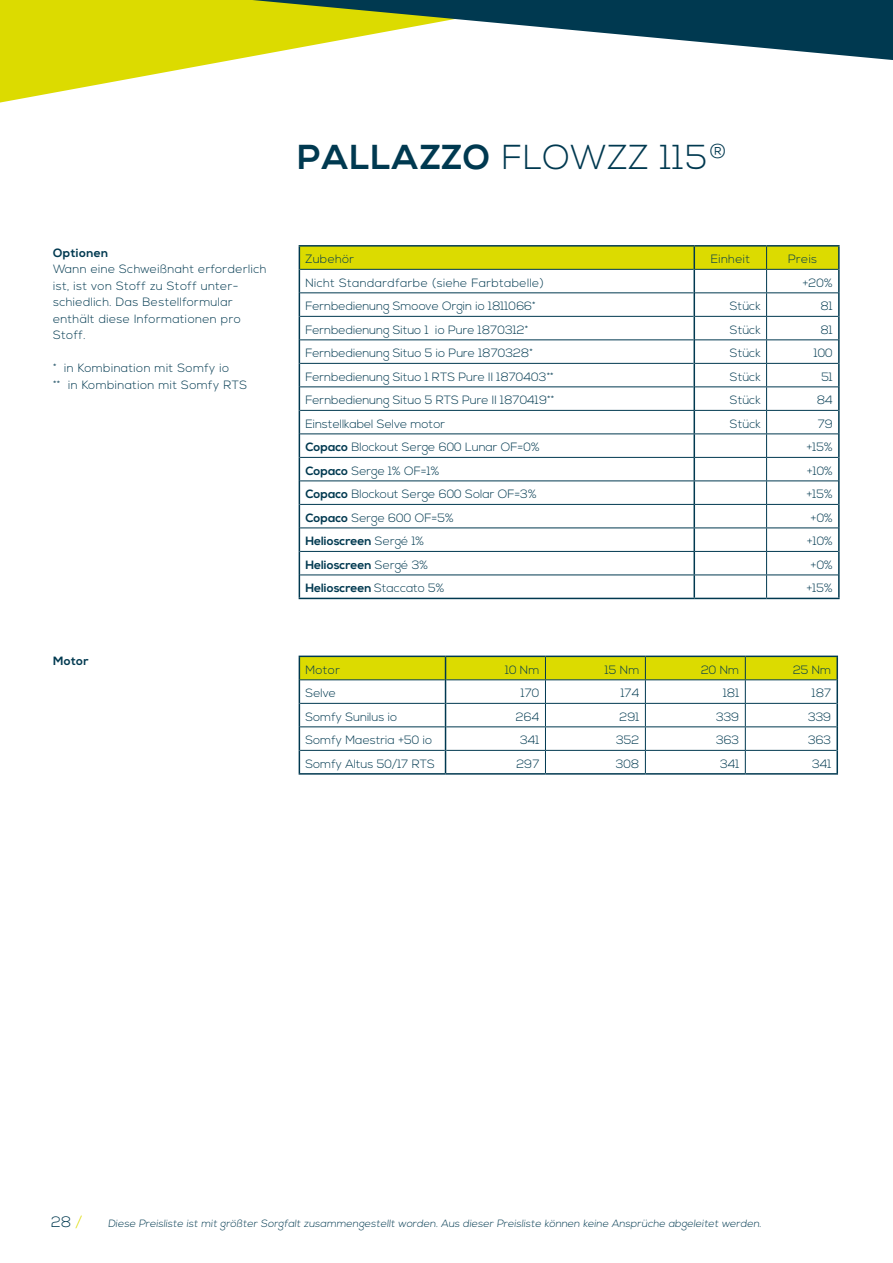
<style>
.page{position:relative;width:893px;height:1263px;background:#fff}
.page>*{position:absolute;margin:0;border:0;box-sizing:border-box;transform-origin:0 0}
.t1{font:300 34.5px "Nexa";letter-spacing:.03em;color:#003950}
.t2{font:300 15px "Nexa";color:#003950}
.t3{font:300 12px "Nexa";color:#003950}
.t4{font:300 12px/16.5px "Nexa";letter-spacing:.03em;color:#003950}
.t5{font:700 12px "Nexa";color:#003950}
.t6{font:700 12px "Nexa";letter-spacing:.03em;color:#003950}
.t7{font:300 10.5px "Nexa";color:#003950}
.s1{font-weight:700}
.s2{font-weight:300}
.s3{color:#dcdb00}
</style>
<div class="page">
<svg style="left:0;top:0;width:893px;height:103px"></svg>
<hr style="left:299px;top:245px;width:395px;height:2px;background:#003950">
<hr style="left:694px;top:245px;width:73px;height:2px;background:#003950">
<hr style="left:767px;top:245px;width:73px;height:2px;background:#003950">
<svg style="left:299px;top:246px;width:540px;height:352px"></svg>
<hr style="left:693px;top:247px;width:2px;height:22px;background:#003950">
<hr style="left:693px;top:269px;width:2px;height:24px;background:#003950">
<hr style="left:693px;top:293px;width:2px;height:23px;background:#003950">
<hr style="left:693px;top:316px;width:2px;height:24px;background:#003950">
<hr style="left:693px;top:340px;width:2px;height:23px;background:#003950">
<hr style="left:693px;top:363px;width:2px;height:24px;background:#003950">
<hr style="left:693px;top:387px;width:2px;height:23px;background:#003950">
<hr style="left:693px;top:411px;width:2px;height:22px;background:#003950">
<hr style="left:693px;top:434px;width:2px;height:23px;background:#003950">
<hr style="left:693px;top:458px;width:2px;height:22px;background:#003950">
<hr style="left:693px;top:481px;width:2px;height:23px;background:#003950">
<hr style="left:693px;top:505px;width:2px;height:22px;background:#003950">
<hr style="left:693px;top:528px;width:2px;height:23px;background:#003950">
<hr style="left:693px;top:552px;width:2px;height:22px;background:#003950">
<hr style="left:693px;top:575px;width:2px;height:23px;background:#003950">
<hr style="left:300px;top:410px;width:394px;height:1px;background:#003950">
<hr style="left:694px;top:410px;width:73px;height:1px;background:#003950">
<hr style="left:767px;top:410px;width:71px;height:1px;background:#003950">
<hr style="left:300px;top:433px;width:394px;height:1px;background:#003950">
<hr style="left:694px;top:433px;width:73px;height:1px;background:#003950">
<hr style="left:767px;top:433px;width:71px;height:1px;background:#003950">
<hr style="left:300px;top:457px;width:394px;height:1px;background:#003950">
<hr style="left:694px;top:457px;width:73px;height:1px;background:#003950">
<hr style="left:767px;top:457px;width:71px;height:1px;background:#003950">
<hr style="left:300px;top:480px;width:394px;height:1px;background:#003950">
<hr style="left:694px;top:480px;width:73px;height:1px;background:#003950">
<hr style="left:767px;top:480px;width:71px;height:1px;background:#003950">
<hr style="left:300px;top:504px;width:394px;height:1px;background:#003950">
<hr style="left:694px;top:504px;width:73px;height:1px;background:#003950">
<hr style="left:767px;top:504px;width:71px;height:1px;background:#003950">
<hr style="left:300px;top:527px;width:394px;height:1px;background:#003950">
<hr style="left:694px;top:527px;width:73px;height:1px;background:#003950">
<hr style="left:767px;top:527px;width:71px;height:1px;background:#003950">
<hr style="left:300px;top:551px;width:394px;height:1px;background:#003950">
<hr style="left:694px;top:551px;width:73px;height:1px;background:#003950">
<hr style="left:767px;top:551px;width:71px;height:1px;background:#003950">
<hr style="left:300px;top:574px;width:394px;height:1px;background:#003950">
<hr style="left:694px;top:574px;width:73px;height:1px;background:#003950">
<hr style="left:767px;top:574px;width:71px;height:1px;background:#003950">
<hr style="left:838px;top:247px;width:2px;height:22px;background:#003950">
<hr style="left:838px;top:269px;width:2px;height:24px;background:#003950">
<hr style="left:838px;top:293px;width:2px;height:23px;background:#003950">
<hr style="left:838px;top:316px;width:2px;height:24px;background:#003950">
<hr style="left:838px;top:340px;width:2px;height:23px;background:#003950">
<hr style="left:838px;top:363px;width:2px;height:24px;background:#003950">
<hr style="left:838px;top:387px;width:2px;height:23px;background:#003950">
<hr style="left:838px;top:410px;width:2px;height:24px;background:#003950">
<hr style="left:838px;top:434px;width:2px;height:23px;background:#003950">
<hr style="left:838px;top:457px;width:2px;height:24px;background:#003950">
<hr style="left:838px;top:481px;width:2px;height:23px;background:#003950">
<hr style="left:838px;top:504px;width:2px;height:24px;background:#003950">
<hr style="left:838px;top:528px;width:2px;height:23px;background:#003950">
<hr style="left:838px;top:551px;width:2px;height:24px;background:#003950">
<hr style="left:838px;top:575px;width:2px;height:23px;background:#003950">
<hr style="left:299px;top:598px;width:395px;height:1px;background:#003950">
<hr style="left:694px;top:598px;width:73px;height:1px;background:#003950">
<hr style="left:767px;top:598px;width:73px;height:1px;background:#003950">
<hr style="left:836px;top:657px;width:2px;height:23px;background:#003950">
<hr style="left:836px;top:680px;width:2px;height:23px;background:#003950">
<hr style="left:836px;top:703px;width:2px;height:24px;background:#003950">
<hr style="left:836px;top:727px;width:2px;height:23px;background:#003950">
<hr style="left:836px;top:750px;width:2px;height:23px;background:#003950">
<hr style="left:745px;top:656px;width:93px;height:1px;background:#003950">
<hr style="left:299px;top:773px;width:147px;height:2px;background:#003950">
<hr style="left:446px;top:773px;width:99px;height:2px;background:#003950">
<hr style="left:545px;top:773px;width:100px;height:2px;background:#003950">
<hr style="left:645px;top:773px;width:100px;height:2px;background:#003950">
<hr style="left:745px;top:773px;width:93px;height:2px;background:#003950">
<svg style="left:299px;top:656px;width:538px;height:118px"></svg>
<p class="t6" style="left:53px;top:246px;width:57px">Optionen</p>
<p class="t4" style="left:53px;top:261px;width:215px">Wann eine Schweißnaht erforderlich ist, ist von Stoff zu Stoff unter&shy;schiedlich. Das Bestellformular enthält diese Informationen pro<br>Stoff.</p>
<p class="t4" style="left:53px;top:360px;width:196px">* in Kombination mit Somfy io<br>** in Kombination mit Somfy RTS</p>
<p class="t5" style="left:53px;top:653px;width:37px">Motor</p>
<h1 class="t1" style="left:298px;top:138px;width:431px"><span class="s1">PALLAZZO</span> FLOWZZ 115<sup>®</sup></h1>
<p class="t4" style="left:305px;top:251px;width:50px">Zubehör</p>
<p class="t4" style="left:711px;top:251px;width:41px">Einheit</p>
<p class="t3" style="left:788px;top:252px;width:31px">Preis</p>
<p class="t4" style="left:305px;top:275px;width:240px">Nicht Standardfarbe (siehe Farbtabelle)</p>
<p class="t3" style="left:803px;top:276px;width:32px">+20%</p>
<p class="t3" style="left:305px;top:299px;width:232px">Fernbedienung Smoove Orgin io 1811066*</p>
<p class="t3" style="left:730px;top:299px;width:32px">Stück</p>
<p class="t3" style="left:821px;top:299px;width:14px">81</p>
<p class="t3" style="left:305px;top:323px;width:224px">Fernbedienung Situo 1 io Pure 1870312*</p>
<p class="t3" style="left:730px;top:323px;width:32px">Stück</p>
<p class="t3" style="left:821px;top:323px;width:14px">81</p>
<p class="t3" style="left:305px;top:346px;width:229px">Fernbedienung Situo 5 io Pure 1870328*</p>
<p class="t3" style="left:730px;top:346px;width:32px">Stück</p>
<p class="t3" style="left:814px;top:346px;width:21px">100</p>
<p class="t3" style="left:305px;top:370px;width:250px">Fernbedienung Situo 1 RTS Pure II 1870403**</p>
<p class="t3" style="left:730px;top:370px;width:32px">Stück</p>
<p class="t3" style="left:821px;top:370px;width:13px">51</p>
<p class="t3" style="left:305px;top:393px;width:250px">Fernbedienung Situo 5 RTS Pure II 1870419**</p>
<p class="t3" style="left:730px;top:393px;width:32px">Stück</p>
<p class="t3" style="left:817px;top:393px;width:17px">84</p>
<p class="t3" style="left:305px;top:417px;width:141px">Einstellkabel Selve motor</p>
<p class="t3" style="left:730px;top:417px;width:32px">Stück</p>
<p class="t3" style="left:818px;top:417px;width:17px">79</p>
<p class="t3" style="left:305px;top:440px;width:236px"><span class="s1">Copaco</span> Blockout Serge 600 Lunar OF=0%</p>
<p class="t3" style="left:806px;top:440px;width:28px">+15%</p>
<p class="t3" style="left:305px;top:464px;width:135px"><span class="s1">Copaco</span> Serge 1% OF=1%</p>
<p class="t3" style="left:807px;top:464px;width:28px">+10%</p>
<p class="t3" style="left:305px;top:487px;width:233px"><span class="s1">Copaco</span> Blockout Serge 600 Solar OF=3%</p>
<p class="t3" style="left:806px;top:487px;width:28px">+15%</p>
<p class="t3" style="left:305px;top:511px;width:150px"><span class="s1">Copaco</span> Serge 600 OF=5%</p>
<p class="t3" style="left:811px;top:511px;width:24px">+0%</p>
<p class="t5" style="left:305px;top:534px;width:120px">Helioscreen <span class="s2">Sergé 1%</span></p>
<p class="t3" style="left:807px;top:534px;width:28px">+10%</p>
<p class="t5" style="left:305px;top:558px;width:124px">Helioscreen <span class="s2">Sergé 3%</span></p>
<p class="t3" style="left:811px;top:558px;width:24px">+0%</p>
<p class="t5" style="left:305px;top:581px;width:141px">Helioscreen <span class="s2">Staccato 5%</span></p>
<p class="t3" style="left:806px;top:581px;width:28px">+15%</p>
<p class="t3" style="left:305px;top:663px;width:36px">Motor</p>
<p class="t3" style="left:505px;top:663px;width:36px">10 Nm</p>
<p class="t3" style="left:605px;top:663px;width:36px">15 Nm</p>
<p class="t3" style="left:701px;top:663px;width:40px">20 Nm</p>
<p class="t3" style="left:793px;top:663px;width:40px">25 Nm</p>
<p class="t3" style="left:305px;top:686px;width:32px">Selve</p>
<p class="t3" style="left:521px;top:686px;width:20px">170</p>
<p class="t3" style="left:621px;top:686px;width:20px">174</p>
<p class="t3" style="left:723px;top:686px;width:18px">181</p>
<p class="t3" style="left:812px;top:686px;width:21px">187</p>
<p class="t3" style="left:305px;top:710px;width:93px">Somfy Sunilus io</p>
<p class="t3" style="left:516px;top:710px;width:25px">264</p>
<p class="t3" style="left:619px;top:710px;width:21px">291</p>
<p class="t3" style="left:716px;top:710px;width:25px">339</p>
<p class="t3" style="left:808px;top:710px;width:25px">339</p>
<p class="t3" style="left:305px;top:733px;width:128px">Somfy Maestria +50 io</p>
<p class="t3" style="left:520px;top:733px;width:21px">341</p>
<p class="t3" style="left:616px;top:733px;width:25px">352</p>
<p class="t3" style="left:716px;top:733px;width:25px">363</p>
<p class="t3" style="left:808px;top:733px;width:25px">363</p>
<p class="t3" style="left:305px;top:757px;width:131px">Somfy Altus 50/17 RTS</p>
<p class="t3" style="left:516px;top:757px;width:25px">297</p>
<p class="t3" style="left:616px;top:757px;width:25px">308</p>
<p class="t3" style="left:720px;top:757px;width:21px">341</p>
<p class="t3" style="left:812px;top:757px;width:21px">341</p>
<p class="t2" style="left:51px;top:1214px;width:33px">28 <span class="s3">/</span></p>
<p class="t7" style="left:108px;top:1218px;width:657px">Diese Preisliste ist mit größter Sorgfalt zusammengestellt worden. Aus dieser Preisliste können keine Ansprüche abgeleitet werden.</p>
</div>
